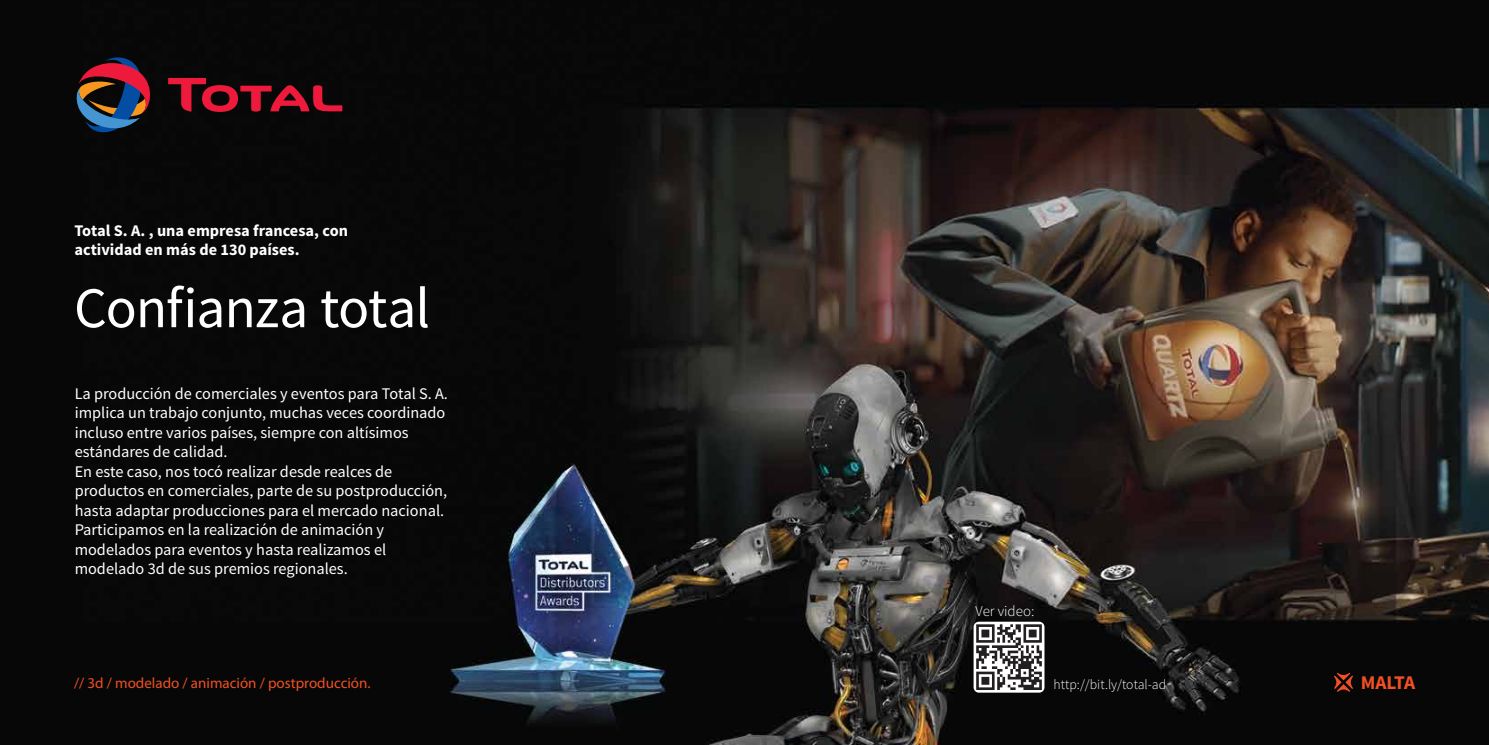
<style>
.page{position:relative;width:1489px;height:745px;background:#fff}
.page>*{position:absolute;margin:0;border:0;box-sizing:border-box;transform-origin:0 0}
.t1{font:57.5px "Source Sans Pro";letter-spacing:-.02em;color:#fff}
.t2{font:700 19.38px "Source Sans Pro";letter-spacing:-.02em;color:#f05023}
.t3{font:16.25px/19.5px "Source Sans Pro";color:#fff}
.t4{font:700 16.25px/19.5px "Source Sans Pro";color:#fff}
.t5{font:15px "Myriad Pro";color:#f05023}
.t6{font:300 15px "Source Sans Pro";color:#fff}
.t7{font:300 13.75px "Source Sans Pro";color:#fff}
</style>
<div class="page">
<img style="left:0;top:0;width:1488px;height:744px">
<svg style="left:973px;top:621px;width:71px;height:71px"></svg>
<svg style="left:976px;top:624px;width:65px;height:65px"></svg>
<svg style="left:76px;top:56px;width:78px;height:81px;background:#432d3a"></svg>
<svg style="left:168px;top:78px;width:174px;height:34px;background:#5f0e1b"></svg>
<svg style="left:1333px;top:672px;width:19px;height:19px"></svg>
<p class="t4" style="left:74px;top:221px;width:275px">Total S. A. , una empresa francesa, con actividad en más de 130 países.</p>
<h1 class="t1" style="left:74px;top:272px;width:357px">Confianza total</h1>
<p class="t3" style="left:75px;top:383px;width:374px">La producción de comerciales y eventos para Total S. A. implica un trabajo conjunto, muchas veces coordinado incluso entre varios países, siempre con altísimos estándares de calidad.<br>En este caso, nos tocó realizar desde realces de productos en comerciales, parte de su postproducción, hasta adaptar producciones para el mercado nacional.<br>Participamos en la realización de animación y modelados para eventos y hasta realizamos el modelado 3d de sus premios regionales.</p>
<p class="t6" style="left:975px;top:601px;width:60px">Ver video:</p>
<p class="t5" style="left:74px;top:673px;width:298px">// 3d / modelado / animación / postproducción.</p>
<p class="t2" style="left:1360px;top:669px;width:56px">MALTA</p>
<p class="t7" style="left:1053px;top:675px;width:114px">http://bit.ly/total-ad</p>
</div>
